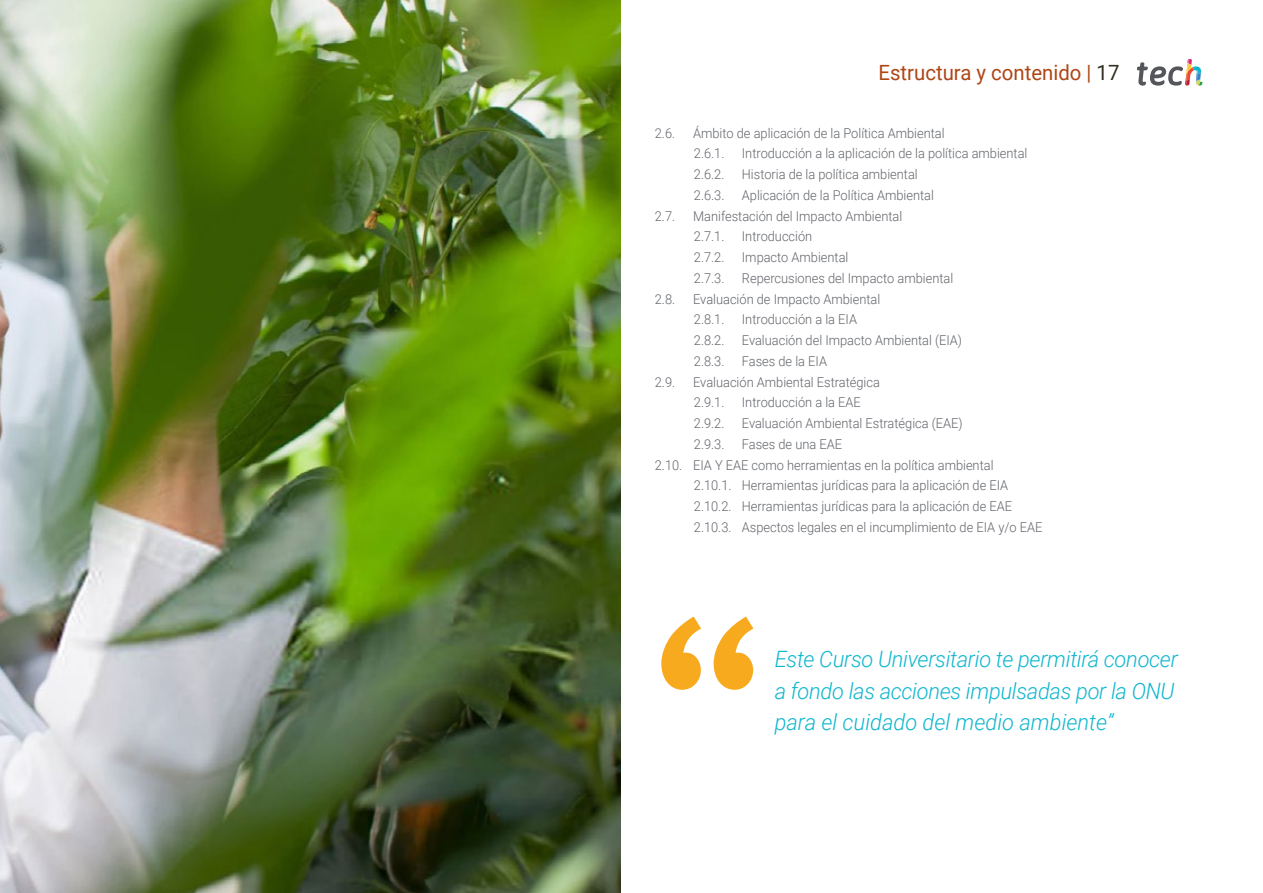
<style>
.page{position:relative;width:1263px;height:893px;background:#fff}
.page>*{position:absolute;margin:0;border:0;box-sizing:border-box;transform-origin:0 0}
.t1{font:italic 300 22.5px/31.5px "Roboto";letter-spacing:-.015em;color:#0fb6cf}
.t2{font:21px "Roboto";color:#ae4615}
.t3{font:300 13.5px/20.7px "Roboto";color:#61646a;scale:.95 1}
.s1{color:#312e20}
</style>
<div class="page">
<img style="left:0;top:0;width:621px;height:893px">
<svg style="left:1137px;top:59px;width:65px;height:27px"></svg>
<svg style="left:661px;top:617px;width:92px;height:73px"></svg>
<h2 class="t2" style="left:878px;top:57px;width:242px">Estructura y contenido | <span class="s1">17</span></h2>
<p class="t3" style="left:655px;top:122px;width:23px">2.6.</p>
<p class="t3" style="left:693px;top:122px;width:266px">Ámbito de aplicación de la Política Ambiental<br>2.6.1.</p>
<p class="t3" style="left:742px;top:143px;width:302px">Introducción a la aplicación de la política ambiental</p>
<p class="t3" style="left:694px;top:164px;width:34px">2.6.2.</p>
<p class="t3" style="left:742px;top:164px;width:187px">Historia de la política ambiental</p>
<p class="t3" style="left:694px;top:184px;width:34px">2.6.3.</p>
<p class="t3" style="left:742px;top:184px;width:204px">Aplicación de la Política Ambiental</p>
<p class="t3" style="left:655px;top:205px;width:23px">2.7.</p>
<p class="t3" style="left:693px;top:205px;width:222px">Manifestación del Impacto Ambiental<br>2.7.1.</p>
<p class="t3" style="left:742px;top:226px;width:76px">Introducción</p>
<p class="t3" style="left:694px;top:247px;width:34px">2.7.2.</p>
<p class="t3" style="left:742px;top:247px;width:114px">Impacto Ambiental</p>
<p class="t3" style="left:694px;top:267px;width:34px">2.7.3.</p>
<p class="t3" style="left:742px;top:267px;width:224px">Repercusiones del Impacto ambiental</p>
<p class="t3" style="left:655px;top:288px;width:23px">2.8.</p>
<p class="t3" style="left:693px;top:288px;width:198px">Evaluación de Impacto Ambiental<br>2.8.1.</p>
<p class="t3" style="left:742px;top:309px;width:123px">Introducción a la EIA</p>
<p class="t3" style="left:694px;top:330px;width:34px">2.8.2.</p>
<p class="t3" style="left:742px;top:330px;width:233px">Evaluación del Impacto Ambiental (EIA)</p>
<p class="t3" style="left:694px;top:350px;width:34px">2.8.3.</p>
<p class="t3" style="left:742px;top:350px;width:91px">Fases de la EIA</p>
<p class="t3" style="left:655px;top:371px;width:23px">2.9.</p>
<p class="t3" style="left:693px;top:371px;width:198px">Evaluación Ambiental Estratégica<br>2.9.1.</p>
<p class="t3" style="left:742px;top:392px;width:127px">Introducción a la EAE</p>
<p class="t3" style="left:694px;top:413px;width:34px">2.9.2.</p>
<p class="t3" style="left:742px;top:413px;width:234px">Evaluación Ambiental Estratégica (EAE)</p>
<p class="t3" style="left:694px;top:433px;width:34px">2.9.3.</p>
<p class="t3" style="left:742px;top:433px;width:107px">Fases de una EAE</p>
<p class="t3" style="left:655px;top:454px;width:358px">2.10. EIA Y EAE como herramientas en la política ambiental</p>
<p class="t3" style="left:694px;top:475px;width:332px">2.10.1. Herramientas jurídicas para la aplicación de EIA</p>
<p class="t3" style="left:694px;top:496px;width:336px">2.10.2. Herramientas jurídicas para la aplicación de EAE</p>
<p class="t3" style="left:694px;top:516px;width:368px">2.10.3. Aspectos legales en el incumplimiento de EIA y/o EAE</p>
<h1 class="t1" style="left:775px;top:643px;width:405px">Este Curso Universitario te permitirá conocer a fondo las acciones impulsadas por la ONU para el cuidado del medio ambiente”</h1>
</div>
